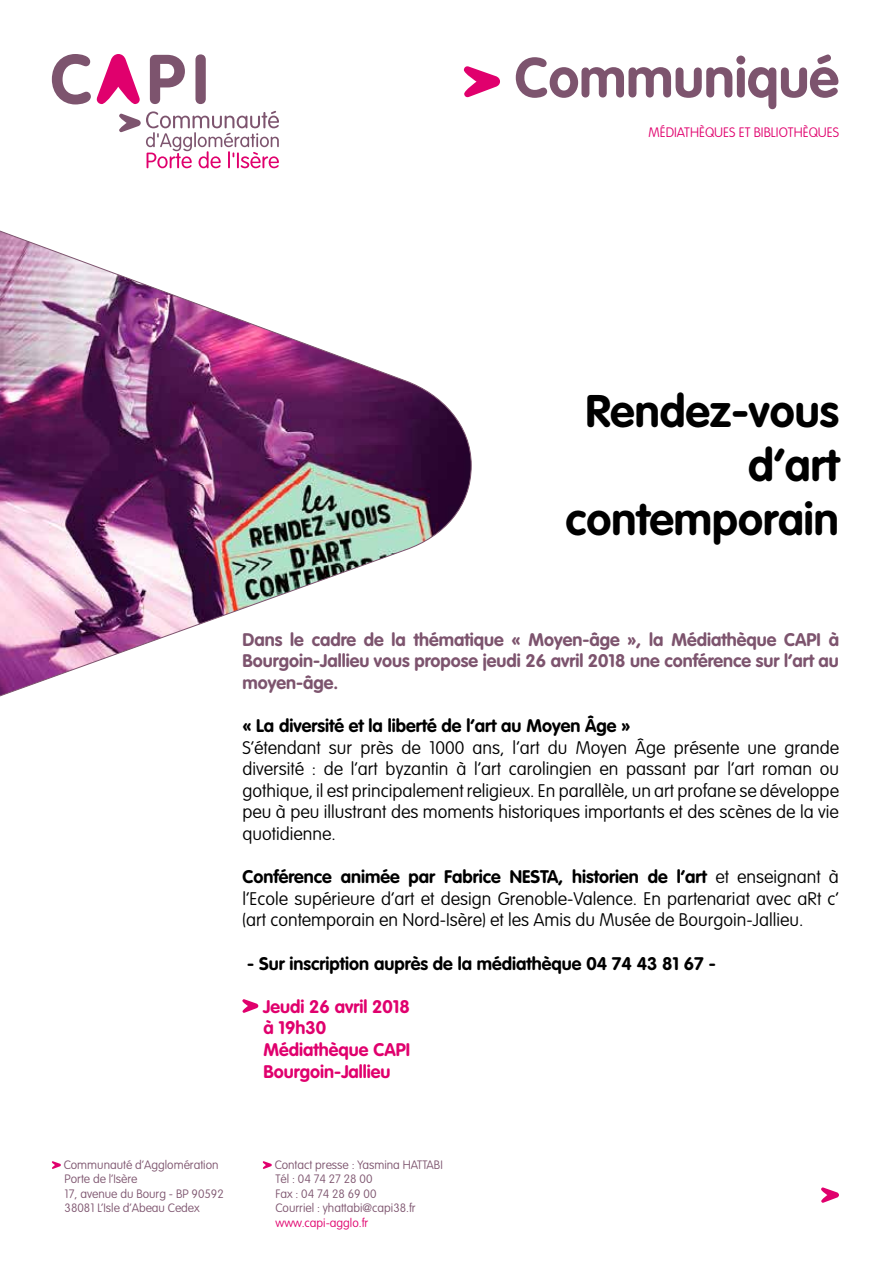
<style>
.page{position:relative;width:893px;height:1263px;background:#fff}
.page>*{position:absolute;margin:0;border:0;box-sizing:border-box;transform-origin:0 0}
.t1{font:700 55.2px "VAG Rounded";color:#7d546e}
.t2{font:700 45px/54px "VAG Rounded";color:#000;text-align:right}
.t3{font:100 18px/21.6px "VAG Rounded";color:#000;text-align:justify}
.t4{font:700 18px/21.6px "VAG Rounded";color:#7d546e;text-align:justify}
.t5{font:700 18px "VAG Rounded";color:#000}
.t6{font:700 18px/21.6px "VAG Rounded";color:#e0006d}
.t7{font:100 13.5px "VAG Rounded";color:#e0006d}
.t8{font:100 12px/14.4px "VAG Rounded";color:#7d546e}
.t9{font:100 12px "VAG Rounded";color:#e0006d}
.s1{font-weight:700}
</style>
<div class="page">
<svg style="left:52px;top:1161px;width:9px;height:8px"></svg>
<svg style="left:263px;top:1161px;width:9px;height:8px"></svg>
<svg style="left:821px;top:1187px;width:18px;height:16px"></svg>
<svg style="left:464px;top:66px;width:36px;height:31px"></svg>
<svg style="left:52px;top:54px;width:39px;height:50px"></svg>
<svg style="left:97px;top:54px;width:43px;height:50px"></svg>
<svg style="left:150px;top:55px;width:35px;height:49px"></svg>
<div style="left:195px;top:54px;width:11px;height:50px;background:#7d546e;border-radius:5px"></div>
<svg style="left:119px;top:111px;width:160px;height:57px"></svg>
<img style="left:0;top:230px;width:472px;height:467px">
<svg style="left:242px;top:999px;width:16px;height:14px"></svg>
<h1 class="t1" style="left:515px;top:45px;width:326px">Communiqué</h1>
<p class="t7" style="left:648px;top:124px;width:192px">MÉDIATHÈQUES ET BIBLIOTHÈQUES</p>
<h2 class="t2" style="left:566px;top:384px;width:275px">Rendez-vous d’art contemporain</h2>
<p class="t4" style="left:242px;top:628px;width:598px">Dans le cadre de la thématique « Moyen-âge », la Médiathèque CAPI à Bourgoin-Jallieu vous propose jeudi 26 avril 2018 une conférence sur l’art au moyen-âge.</p>
<p class="t5" style="left:242px;top:715px;width:389px">« La diversité et la liberté de l’art au Moyen Âge »</p>
<p class="t3" style="left:242px;top:736px;width:598px">S’étendant sur près de 1000 ans, l’art du Moyen Âge présente une grande diversité : de l’art byzantin à l’art carolingien en passant par l’art roman ou gothique, il est principalement religieux. En parallèle, un art profane se développe peu à peu illustrant des moments historiques importants et des scènes de la vie quotidienne.</p>
<p class="t3" style="left:242px;top:866px;width:598px"><span class="s1">Conférence animée par Fabrice NESTA, historien de l’art</span> et enseignant à l’Ecole supérieure d’art et design Grenoble-Valence. En partenariat avec aRt c’ (art contemporain en Nord-Isère) et les Amis du Musée de Bourgoin-Jallieu.</p>
<p class="t5" style="left:247px;top:953px;width:470px">- Sur inscription auprès de la médiathèque 04 74 43 81 67 -</p>
<p class="t6" style="left:263px;top:995px;width:148px">Jeudi 26 avril 2018 à 19h30<br>Médiathèque CAPI<br>Bourgoin-Jallieu</p>
<p class="t8" style="left:64px;top:1157px;width:162px">Communauté d’Agglomération<br>Porte de l’Isère<br>17, avenue du Bourg - BP 90592<br>38081 L’Isle d’Abeau Cedex</p>
<p class="t8" style="left:275px;top:1157px;width:170px">Contact presse : Yasmina HATTABI<br>Tél : 04 74 27 28 00<br>Fax : 04 74 28 69 00<br>Courriel : yhattabi@capi38.fr</p>
<p class="t9" style="left:276px;top:1215px;width:94px">www.capi-agglo.fr</p>
</div>
